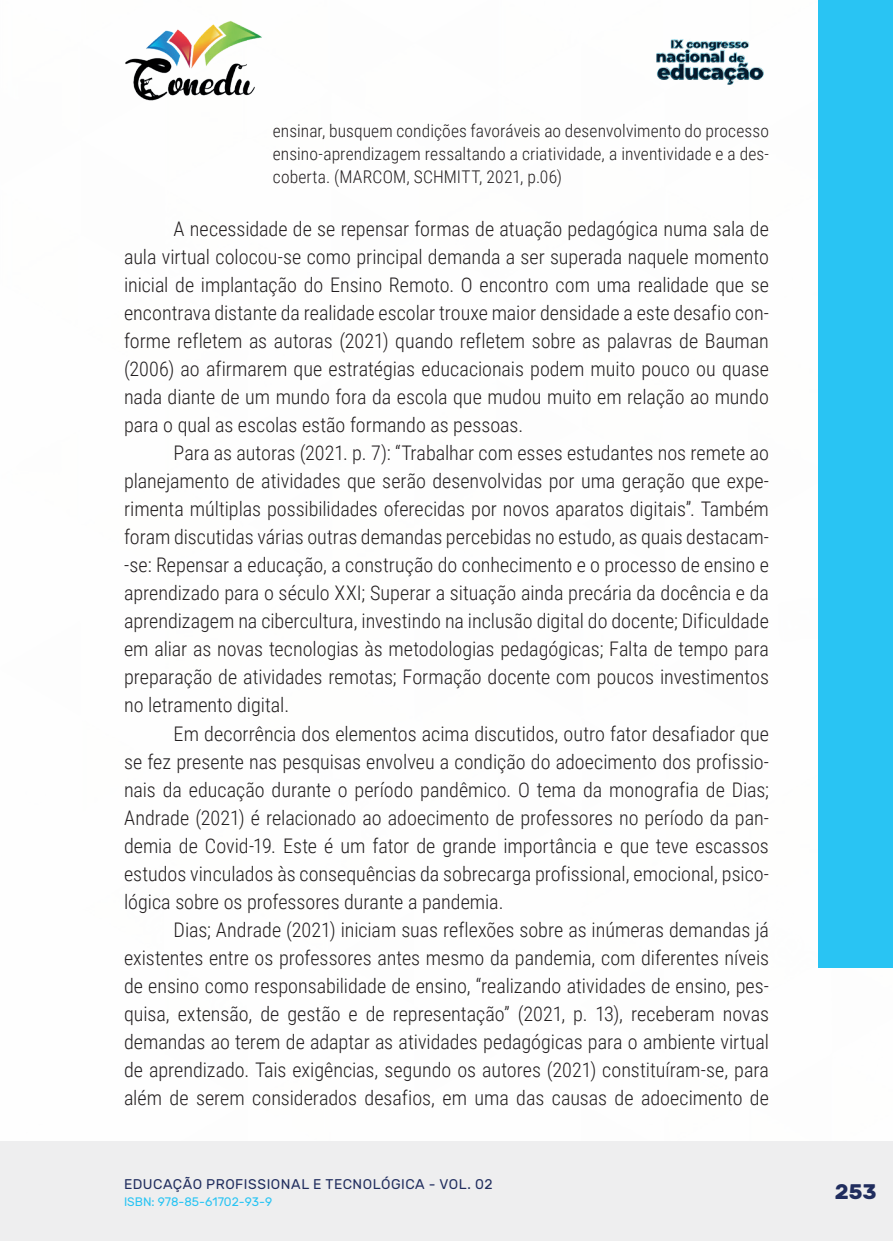
<style>
.page{position:relative;width:893px;height:1241px;background:#fff}
.page>*{position:absolute;margin:0;border:0;box-sizing:border-box;transform-origin:0 0}
.t1{font:700 21px "Rubik";color:#202d5e}
._9_CORPO{font:300 20.12px/28px "Roboto Condensed";color:#231f20;text-align:justify}
._16_CITACAO{font:300 17.5px/22.8px "Roboto Condensed";letter-spacing:.005em;color:#231f20;text-align:justify}
.t2{font:14px "Rubik";letter-spacing:.035em;color:#202d5e}
.t3{font:12.25px "Rubik";color:#29c4f3}
</style>
<div class="page">
<div style="left:0;top:1141px;width:893px;height:99px;background:#eeeeef"></div>
<div style="left:819px;top:0;width:74px;height:967px;background:#29c4f3"></div>
<img style="left:125px;top:20px;width:137px;height:81px">
<img style="left:656px;top:39px;width:108px;height:46px">
<p class="_16_CITACAO" style="left:273px;top:119px;width:498px">ensinar, busquem condições favoráveis ao desenvolvimento do processo ensino-aprendizagem ressaltando a criatividade, a inventividade e a des&shy;coberta. (MARCOM, SCHMITT, 2021, p.06)</p>
<p class="_9_CORPO" style="left:124px;top:214px;width:646px;text-indent:50px">A necessidade de se repensar formas de atuação pedagógica numa sala de aula virtual colocou-se como principal demanda a ser superada naquele momento inicial de implantação do Ensino Remoto. O encontro com uma realidade que se encontrava distante da realidade escolar trouxe maior densidade a este desafio con&shy;forme refletem as autoras (2021) quando refletem sobre as palavras de Bauman (2006) ao afirmarem que estratégias educacionais podem muito pouco ou quase nada diante de um mundo fora da escola que mudou muito em relação ao mundo para o qual as escolas estão formando as pessoas.</p>
<p class="_9_CORPO" style="left:124px;top:438px;width:646px;text-indent:50px">Para as autoras (2021. p. 7): “Trabalhar com esses estudantes nos remete ao planejamento de atividades que serão desenvolvidas por uma geração que expe&shy;rimenta múltiplas possibilidades oferecidas por novos aparatos digitais”. Também foram discutidas várias outras demandas percebidas no estudo, as quais destacam--se: Repensar a educação, a construção do conhecimento e o processo de ensino e aprendizado para o século XXI; Superar a situação ainda precária da docência e da aprendizagem na cibercultura, investindo na inclusão digital do docente; Dificuldade em aliar as novas tecnologias às metodologias pedagógicas; Falta de tempo para preparação de atividades remotas; Formação docente com poucos investimentos no letramento digital.</p>
<p class="_9_CORPO" style="left:124px;top:718px;width:646px;text-indent:50px">Em decorrência dos elementos acima discutidos, outro fator desafiador que se fez presente nas pesquisas envolveu a condição do adoecimento dos profissio&shy;nais da educação durante o período pandêmico. O tema da monografia de Dias; Andrade (2021) é relacionado ao adoecimento de professores no período da pan&shy;demia de Covid-19. Este é um fator de grande importância e que teve escassos estudos vinculados às consequências da sobrecarga profissional, emocional, psico&shy;lógica sobre os professores durante a pandemia.</p>
<p class="_9_CORPO" style="left:124px;top:914px;width:646px;text-indent:50px">Dias; Andrade (2021) iniciam suas reflexões sobre as inúmeras demandas já existentes entre os professores antes mesmo da pandemia, com diferentes níveis de ensino como responsabilidade de ensino, “realizando atividades de ensino, pes&shy;quisa, extensão, de gestão e de representação” (2021, p. 13), receberam novas demandas ao terem de adaptar as atividades pedagógicas para o ambiente virtual de aprendizado. Tais exigências, segundo os autores (2021) constituíram-se, para além de serem considerados desafios, em uma das causas de adoecimento de</p>
<p class="t2" style="left:124px;top:1175px;width:370px">EDUCAÇÃO PROFISSIONAL E TECNOLÓGICA - VOL. 02</p>
<p class="t3" style="left:124px;top:1194px;width:150px">ISBN: 978-85-61702-93-9</p>
<p class="t1" style="left:835px;top:1179px;width:43px">253</p>
</div>
